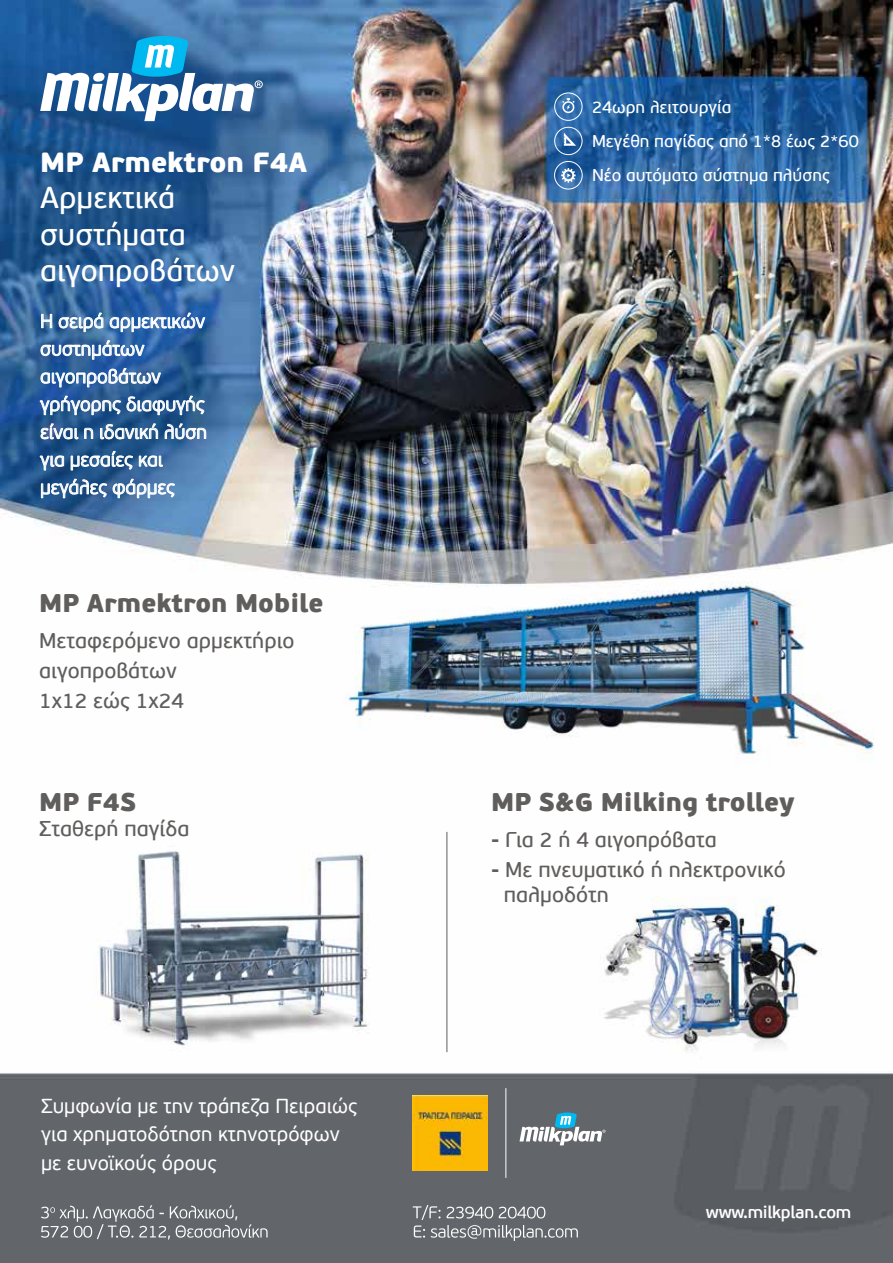
<style>
.page{position:relative;width:893px;height:1263px;background:#fff}
.page>*{position:absolute;margin:0;border:0;box-sizing:border-box;transform-origin:0 0}
.t1{font:30.15px/36.2px "PF Beau Sans Pro Bbook";color:#fff}
.t2{font:900 27.75px "PF Beau Sans Pro";color:#fff}
.t3{font:900 25.5px "PF Beau Sans Pro";color:#605e5c}
.t4{font:21.3px/29.8px "PF Beau Sans Pro Bbook";color:#605e5c}
.t5{font:20.25px/28.3px "PF Beau Sans Pro";color:#fff}
.t6{font:300 19.2px/27.8px "PF Beau Sans Pro";color:#fff}
.t7{font:17.1px/34.2px "PF Beau Sans Pro Bbook";color:#fff}
.t8{font:600 17.1px "PF Beau Sans Pro";letter-spacing:-.02em;color:#fff}
.s1{font-family:"PF Beau Sans Pro";font-weight:700}
</style>
<div class="page">
<img style="left:0;top:0;width:893px;height:1263px">
<svg style="left:40px;top:35px;width:223px;height:86px"></svg>
<svg style="left:41px;top:314px;width:11px;height:14px"></svg>
<svg style="left:59px;top:313px;width:44px;height:19px"></svg>
<svg style="left:110px;top:313px;width:95px;height:19px"></svg>
<svg style="left:41px;top:340px;width:103px;height:19px"></svg>
<svg style="left:41px;top:368px;width:120px;height:19px"></svg>
<svg style="left:40px;top:396px;width:81px;height:19px"></svg>
<svg style="left:127px;top:396px;width:77px;height:19px"></svg>
<svg style="left:41px;top:424px;width:37px;height:15px"></svg>
<svg style="left:84px;top:428px;width:9px;height:11px"></svg>
<svg style="left:100px;top:424px;width:58px;height:15px"></svg>
<svg style="left:165px;top:422px;width:41px;height:17px"></svg>
<svg style="left:40px;top:455px;width:24px;height:15px"></svg>
<svg style="left:71px;top:451px;width:62px;height:19px"></svg>
<svg style="left:139px;top:456px;width:24px;height:11px"></svg>
<svg style="left:41px;top:478px;width:66px;height:20px"></svg>
<svg style="left:113px;top:479px;width:62px;height:19px"></svg>
<img style="left:413px;top:1096px;width:74px;height:74px">
<hr style="left:505px;top:1088px;width:1px;height:90px;background:#fff">
<svg style="left:519px;top:1112px;width:86px;height:33px"></svg>
<svg style="left:41px;top:1205px;width:227px;height:34px"></svg>
<svg style="left:413px;top:1205px;width:165px;height:36px"></svg>
<img style="left:599px;top:879px;width:222px;height:182px">
<img style="left:41px;top:836px;width:388px;height:218px">
<img style="left:338px;top:578px;width:540px;height:195px">
<div style="left:554px;top:93px;width:28px;height:28px;border:1px solid #fff;border-radius:50%"></div>
<svg style="left:562px;top:98px;width:13px;height:15px"></svg>
<div style="left:554px;top:161px;width:29px;height:28px;border:1px solid #fff;border-radius:50%"></div>
<svg style="left:561px;top:168px;width:15px;height:15px"></svg>
<div style="left:554px;top:127px;width:28px;height:28px;border:1px solid #fff;border-radius:50%"></div>
<svg style="left:564px;top:133px;width:12px;height:13px"></svg>
<hr style="left:447px;top:832px;width:1px;height:220px;background:#605e5c">
<h2 class="t2" style="left:40px;top:145px;width:268px">MP Armektron F4A</h2>
<h1 class="t1" style="left:40px;top:181px;width:196px">Αρµεκτικά συστήµατα αιγοπροβάτων</h1>
<p class="t6" style="left:40px;top:308px;width:168px">Η σειρά αρµεκτικών συστηµάτων αιγοπροβάτων γρήγορης διαφυγής είναι η ιδανική λύση για µεσαίες και µεγάλες φάρµες</p>
<p class="t3" style="left:39px;top:587px;width:286px">MP Armektron Mobile</p>
<p class="t4" style="left:39px;top:627px;width:257px">Μεταφερόµενο αρµεκτήριο αιγοπροβάτων<br>1χ12 εώς 1χ24</p>
<p class="t3" style="left:39px;top:785px;width:98px">MP F4S</p>
<p class="t4" style="left:39px;top:814px;width:152px">Σταθερή παγίδα</p>
<p class="t5" style="left:41px;top:1092px;width:318px">Συµφωνία µε την τράπεζα Πειραιώς για χρηµατοδότηση κτηνοτρόφων µε ευνοϊκούς όρους</p>
<p class="t7" style="left:592px;top:90px;width:268px">24ωρη λειτουργία<br>Μεγέθη παγίδας από 1*8 έως 2*60<br>Νέο αυτόµατο σύστηµα πλύσης</p>
<p class="t3" style="left:491px;top:785px;width:305px">MP S&amp;G Milking trolley</p>
<p class="t4" style="left:491px;top:825px;width:227px"><span class="s1">-</span> Για 2 ή 4 αιγοπρόβατα</p>
<p class="t4" style="left:504px;top:857px;width:283px;line-height:25.5px;text-indent:-13px"><span class="s1">-</span> Με πνευµατικό ή ηλεκτρονικό παλµοδότη</p>
<p class="t8" style="left:706px;top:1202px;width:147px">www.milkplan.com</p>
</div>
